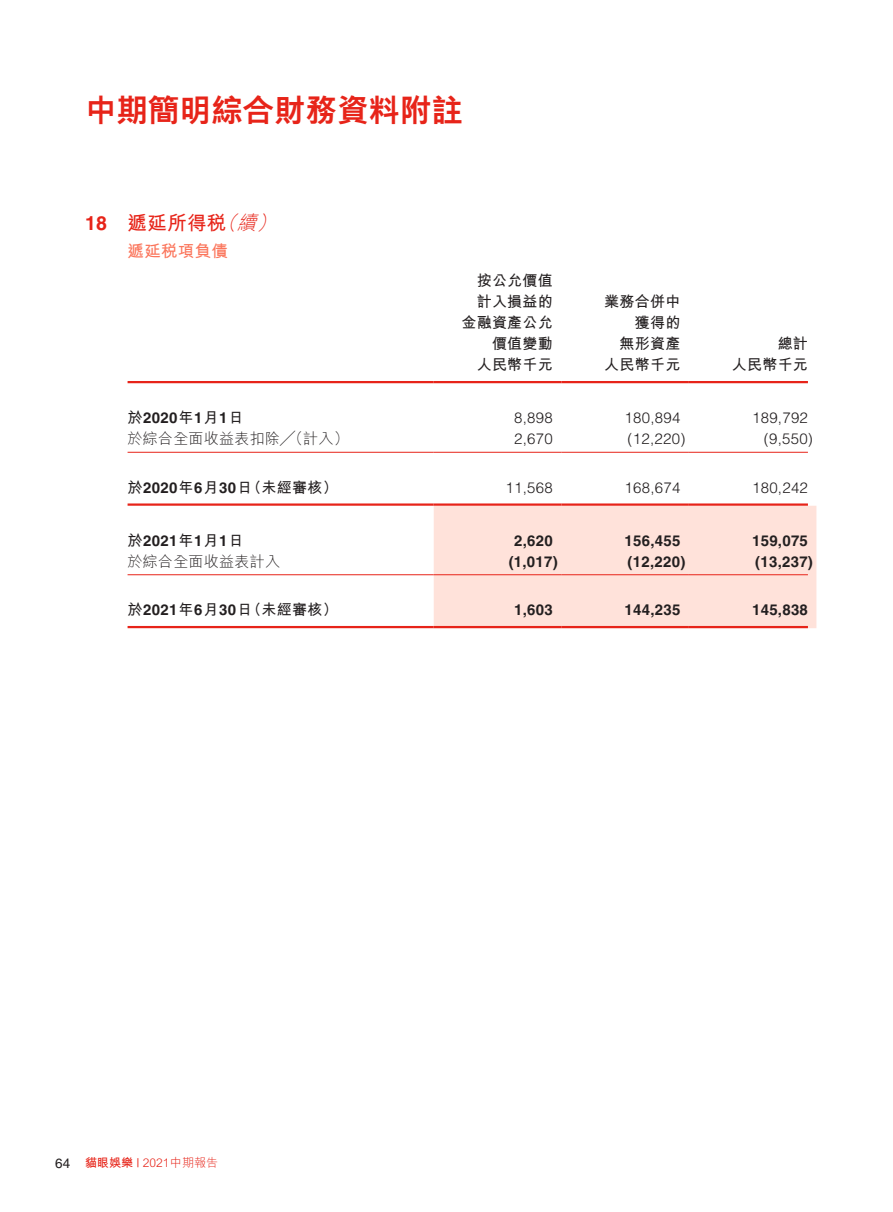
<style>
.page{position:relative;width:893px;height:1212px;background:#fff}
.page>*{position:absolute;margin:0;border:0;box-sizing:border-box;transform-origin:0 0}
.t1{font:800 31.5px "M Hei HK";color:#e72419}
.t2{font:700 19.5px "M Hei HK";letter-spacing:.02em;color:#e72419}
.t3{font:700 16.5px "M Hei HK";letter-spacing:.02em;color:#fb755b}
.t4{font:700 15px/21px "M Hei HK";letter-spacing:.02em;color:#231f20;text-align:right}
.t5{font:700 15px "Helvetica LT Std";letter-spacing:.02em;color:#231f20}
.t6{font:300 15px "Helvetica LT Std";letter-spacing:.02em;color:#231f20}
.t7{font:300 15px "M Hei HK";letter-spacing:.02em;color:#231f20}
.t8{font:300 12px "M Hei HK";color:#e72419}
.s1{font-family:"Helvetica LT Std"}
.s2{font-weight:300;font-style:italic}
.s3{font-family:"M Hei HK"}
.s4{font-family:"Helvetica LT Std";font-weight:400;font-size:13.5px;color:#231f20}
.s5{font-weight:700}
.s6{font-family:"Helvetica LT Std";font-weight:400}
</style>
<div class="page">
<div style="left:434px;top:506px;width:382px;height:122px;background:#ffe2da"></div>
<hr style="left:128px;top:381px;width:306px;height:2px;background:#e72419">
<hr style="left:434px;top:381px;width:127px;height:2px;background:#e72419">
<hr style="left:561px;top:381px;width:128px;height:2px;background:#e72419">
<hr style="left:689px;top:381px;width:119px;height:2px;background:#e72419">
<hr style="left:128px;top:452px;width:306px;height:1px;background:#e72419">
<hr style="left:434px;top:452px;width:127px;height:1px;background:#e72419">
<hr style="left:561px;top:452px;width:128px;height:1px;background:#e72419">
<hr style="left:689px;top:452px;width:119px;height:1px;background:#e72419">
<hr style="left:128px;top:503px;width:306px;height:3px;background:#e72419">
<hr style="left:434px;top:503px;width:127px;height:3px;background:#e72419">
<hr style="left:561px;top:503px;width:128px;height:3px;background:#e72419">
<hr style="left:689px;top:503px;width:119px;height:3px;background:#e72419">
<hr style="left:128px;top:574px;width:306px;height:1px;background:#e72419">
<hr style="left:434px;top:574px;width:127px;height:1px;background:#e72419">
<hr style="left:561px;top:574px;width:128px;height:1px;background:#e72419">
<hr style="left:689px;top:574px;width:119px;height:1px;background:#e72419">
<hr style="left:128px;top:626px;width:306px;height:2px;background:#e72419">
<hr style="left:434px;top:626px;width:127px;height:2px;background:#e72419">
<hr style="left:561px;top:626px;width:128px;height:2px;background:#e72419">
<hr style="left:689px;top:626px;width:119px;height:2px;background:#e72419">
<h1 class="t1" style="left:85px;top:94px;width:379px">中期簡明綜合財務資料附註</h1>
<h2 class="t2" style="left:85px;top:209px;width:198px"><span class="s1">18</span> 遞延所得稅<span class="s2">（續）</span></h2>
<p class="t3" style="left:128px;top:238px;width:102px">遞延稅項負債</p>
<p class="t4" style="left:461px;top:269px;width:93px">按公允價值計入損益的金融資產公允價值變動</p>
<p class="t4" style="left:604px;top:290px;width:78px">業務合併中獲得的<br>無形資產</p>
<p class="t4" style="left:778px;top:332px;width:32px">總計</p>
<p class="t4" style="left:477px;top:353px;width:78px">人民幣千元</p>
<p class="t4" style="left:604px;top:353px;width:78px">人民幣千元</p>
<p class="t4" style="left:732px;top:353px;width:78px">人民幣千元</p>
<p class="t5" style="left:128px;top:409px;width:118px"><span class="s3">於</span>2020<span class="s3">年</span>1<span class="s3">月</span>1<span class="s3">日</span></p>
<p class="t6" style="left:514px;top:409px;width:40px">8,898</p>
<p class="t6" style="left:625px;top:409px;width:57px">180,894</p>
<p class="t6" style="left:752px;top:409px;width:57px">189,792</p>
<p class="t7" style="left:128px;top:431px;width:223px">於綜合全面收益表扣除╱（計入）</p>
<p class="t6" style="left:514px;top:430px;width:40px">2,670</p>
<p class="t6" style="left:628px;top:430px;width:59px">(12,220)</p>
<p class="t6" style="left:764px;top:430px;width:51px">(9,550)</p>
<p class="t4" style="left:128px;top:475px;width:212px">於<span class="s1">2020</span>年<span class="s1">6</span>月<span class="s1">30</span>日（未經審核）</p>
<p class="t6" style="left:506px;top:478px;width:49px">11,568</p>
<p class="t6" style="left:625px;top:478px;width:57px">168,674</p>
<p class="t6" style="left:752px;top:478px;width:57px">180,242</p>
<p class="t5" style="left:128px;top:531px;width:118px"><span class="s3">於</span>2021<span class="s3">年</span>1<span class="s3">月</span>1<span class="s3">日</span></p>
<p class="t5" style="left:514px;top:531px;width:40px">2,620</p>
<p class="t5" style="left:625px;top:531px;width:57px">156,455</p>
<p class="t5" style="left:752px;top:531px;width:57px">159,075</p>
<p class="t7" style="left:128px;top:554px;width:154px">於綜合全面收益表計入</p>
<p class="t5" style="left:509px;top:552px;width:51px">(1,017)</p>
<p class="t5" style="left:628px;top:552px;width:59px">(12,220)</p>
<p class="t5" style="left:755px;top:552px;width:59px">(13,237)</p>
<p class="t4" style="left:128px;top:598px;width:212px">於<span class="s1">2021</span>年<span class="s1">6</span>月<span class="s1">30</span>日（未經審核）</p>
<p class="t5" style="left:514px;top:601px;width:40px">1,603</p>
<p class="t5" style="left:625px;top:601px;width:57px">144,235</p>
<p class="t5" style="left:752px;top:601px;width:57px">145,838</p>
<p class="t8" style="left:55px;top:1157px;width:164px"><span class="s4">64</span> <span class="s5">貓眼娛樂</span> <span class="s6">|</span> 2021中期報告</p>
</div>
